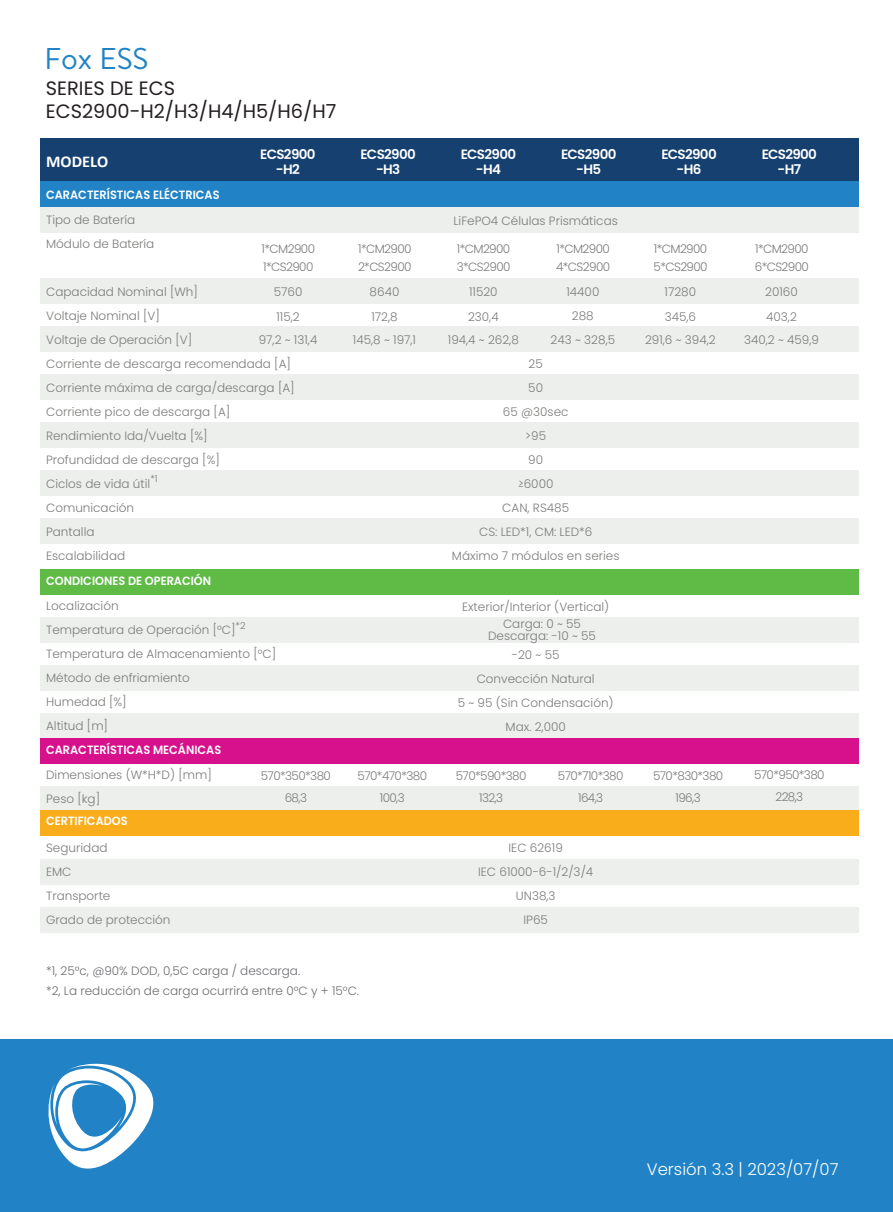
<style>
.page{position:relative;width:893px;height:1212px;background:#fff}
.page>*{position:absolute;margin:0;border:0;box-sizing:border-box;transform-origin:0 0}
.t1{font:30px "Brandon Text";color:#2183c5}
.t2{font:19.35px/23.2px "Poppins";color:#231f20}
.t3{font:300 16.5px "Poppins";color:#fff}
.t4{font:700 16.5px "Calibri";color:#fff}
.t5{font:600 13.5px/15px "Poppins";letter-spacing:-.05em;color:#fff;text-align:center}
.t6{font:300 12px/24px "Poppins";color:#7b7b7a}
.t7{font:300 12px/18.3px "Poppins";letter-spacing:-.05em;color:#7b7b7a}
.t8{font:600 12px "Poppins";color:#fff;scale:.94 1}
.t9{font:300 12px/19.5px "Poppins";color:#6c6d70}
.t10{font:300 9.6px "Poppins";color:#7b7b7a}
</style>
<div class="page">
<div style="left:40px;top:138px;width:818px;height:44px;background:#15406f"></div>
<div style="left:40px;top:208px;width:818px;height:25px;background:#edefed"></div>
<div style="left:40px;top:182px;width:818px;height:25px;background:#2183c5"></div>
<div style="left:40px;top:569px;width:818px;height:26px;background:#5fbb46"></div>
<div style="left:40px;top:279px;width:818px;height:25px;background:#edefed"></div>
<div style="left:40px;top:327px;width:818px;height:25px;background:#edefed"></div>
<div style="left:40px;top:375px;width:818px;height:25px;background:#edefed"></div>
<div style="left:40px;top:423px;width:818px;height:25px;background:#edefed"></div>
<div style="left:40px;top:471px;width:818px;height:25px;background:#edefed"></div>
<div style="left:40px;top:519px;width:818px;height:25px;background:#edefed"></div>
<div style="left:40px;top:617px;width:818px;height:26px;background:#edefed"></div>
<div style="left:40px;top:665px;width:818px;height:26px;background:#edefed"></div>
<div style="left:40px;top:713px;width:818px;height:26px;background:#edefed"></div>
<div style="left:40px;top:786px;width:818px;height:26px;background:#edefed"></div>
<div style="left:40px;top:859px;width:818px;height:26px;background:#edefed"></div>
<div style="left:41px;top:907px;width:818px;height:26px;background:#edefed"></div>
<div style="left:40px;top:739px;width:818px;height:25px;background:#d7108b"></div>
<div style="left:40px;top:810px;width:818px;height:25px;background:#f9ad1b"></div>
<div style="left:0;top:1039px;width:893px;height:173px;background:#2183c5"></div>
<svg style="left:48px;top:1063px;width:106px;height:106px"></svg>
<h1 class="t1" style="left:44px;top:38px;width:106px">Fox ESS</h1>
<h2 class="t2" style="left:46px;top:76px;width:292px">SERIES DE ECS<br>ECS2900-H2/H3/H4/H5/H6/H7</h2>
<h3 class="t4" style="left:46px;top:149px;width:64px">MODELO</h3>
<p class="t5" style="left:260px;top:147px;width:57px">ECS2900 -H2</p>
<p class="t5" style="left:360px;top:147px;width:57px">ECS2900 -H3</p>
<p class="t5" style="left:461px;top:147px;width:57px">ECS2900 -H4</p>
<p class="t5" style="left:561px;top:147px;width:57px">ECS2900 -H5</p>
<p class="t5" style="left:661px;top:147px;width:57px">ECS2900 -H6</p>
<p class="t8" style="left:46px;top:188px;width:186px">CARACTERÍSTICAS ELÉCTRICAS</p>
<p class="t6" style="left:46px;top:208px;width:110px">Tipo de Batería<br>Módulo de Batería</p>
<p class="t6" style="left:46px;top:280px;width:250px">Capacidad Nominal [Wh]<br>Voltaje Nominal [V]<br>Voltaje de Operación [V]<br>Corriente de descarga recomendada [A]<br>Corriente máxima de carga/descarga [A]<br>Corriente pico de descarga [A]<br>Rendimiento Ida/Vuelta [%]<br>Profundidad de descarga [%]<br>Ciclos de vida útil</p>
<p class="t6" style="left:454px;top:209px;width:166px">LiFePO4 Células Prismáticas</p>
<p class="t7" style="left:262px;top:240px;width:55px">1*CM2900<br>1*CS2900</p>
<p class="t7" style="left:358px;top:240px;width:55px">1*CM2900<br>2*CS2900</p>
<p class="t7" style="left:457px;top:240px;width:55px">1*CM2900<br>3*CS2900</p>
<p class="t7" style="left:556px;top:240px;width:56px">1*CM2900<br>4*CS2900</p>
<p class="t7" style="left:654px;top:240px;width:56px">1*CM2900<br>5*CS2900</p>
<p class="t6" style="left:274px;top:280px;width:30px">5760</p>
<p class="t6" style="left:370px;top:280px;width:31px">8640</p>
<p class="t6" style="left:469px;top:280px;width:30px">11520</p>
<p class="t6" style="left:566px;top:280px;width:34px">14400</p>
<p class="t6" style="left:664px;top:280px;width:33px">17280</p>
<p class="t6" style="left:276px;top:305px;width:25px">115,2</p>
<p class="t6" style="left:371px;top:305px;width:28px">172,8</p>
<p class="t6" style="left:468px;top:305px;width:32px">230,4</p>
<p class="t6" style="left:572px;top:304px;width:23px">288</p>
<p class="t6" style="left:665px;top:305px;width:33px">345,6</p>
<p class="t6" style="left:259px;top:327px;width:60px">97,2 ~ 131,4</p>
<p class="t6" style="left:353px;top:327px;width:65px">145,8 ~ 197,1</p>
<p class="t6" style="left:448px;top:327px;width:73px">194,4 ~ 262,8</p>
<p class="t6" style="left:551px;top:327px;width:66px">243 ~ 328,5</p>
<p class="t6" style="left:645px;top:327px;width:72px">291,6 ~ 394,2</p>
<p class="t6" style="left:452px;top:352px;width:169px;text-align:center">25<br>50<br>65 @30sec<br>&gt;95<br>90<br>≥6000<br>CAN, RS485<br>CS: LED*1, CM: LED*6<br>Máximo 7 módulos en series</p>
<p class="t10" style="left:150px;top:473px;width:9px">*1</p>
<p class="t6" style="left:46px;top:496px;width:90px">Comunicación<br>Pantalla<br>Escalabilidad</p>
<p class="t8" style="left:46px;top:573px;width:177px">CONDICIONES DE OPERACIÓN</p>
<p class="t6" style="left:46px;top:594px;width:191px">Localización<br>Temperatura de Operación [°C]</p>
<p class="t10" style="left:235px;top:620px;width:12px">*2</p>
<p class="t6" style="left:46px;top:642px;width:232px">Temperatura de Almacenamiento [°C]<br>Método de enfriamiento<br>Humedad [%]<br>Altitud [m]</p>
<p class="t8" style="left:46px;top:743px;width:188px">CARACTERÍSTICAS MECÁNICAS</p>
<p class="t6" style="left:462px;top:595px;width:149px">Exterior/Interior (Vertical)</p>
<p class="t6" style="left:458px;top:643px;width:157px;text-align:center">-20 ~ 55<br>Convección Natural<br>5 ~ 95 (Sin Condensación)<br>Max. 2,000</p>
<p class="t6" style="left:488px;top:617px;width:109px;line-height:12px;text-align:center">Carga: 0 ~ 55<br>Descarga: -10 ~ 55</p>
<p class="t6" style="left:46px;top:763px;width:167px">Dimensiones (W*H*D) [mm]<br>Peso [kg]</p>
<p class="t6" style="left:46px;top:835px;width:126px">Seguridad<br>EMC<br>Transporte<br>Grado de protección</p>
<p class="t8" style="left:46px;top:814px;width:88px">CERTIFICADOS</p>
<p class="t7" style="left:261px;top:767px;width:72px">570*350*380</p>
<p class="t7" style="left:358px;top:767px;width:71px">570*470*380</p>
<p class="t7" style="left:456px;top:767px;width:72px">570*590*380</p>
<p class="t7" style="left:558px;top:767px;width:67px">570*710*380</p>
<p class="t7" style="left:653px;top:767px;width:72px">570*830*380</p>
<p class="t6" style="left:285px;top:785px;width:24px">68,3</p>
<p class="t6" style="left:380px;top:785px;width:26px">100,3</p>
<p class="t6" style="left:479px;top:785px;width:26px">132,3</p>
<p class="t6" style="left:578px;top:785px;width:27px">164,3</p>
<p class="t6" style="left:675px;top:785px;width:27px">196,3</p>
<p class="t6" style="left:478px;top:836px;width:117px;text-align:center">IEC 62619<br>IEC 61000-6-1/2/3/4<br>UN38,3<br>IP65</p>
<p class="t9" style="left:46px;top:961px;width:314px">*1, 25°c, @90% DOD, 0,5C carga / descarga.<br>*2, La reducción de carga ocurrirá entre 0°C y + 15°C.</p>
<p class="t5" style="left:762px;top:147px;width:57px">ECS2900 -H7</p>
<p class="t7" style="left:755px;top:240px;width:56px">1*CM2900<br>6*CS2900</p>
<p class="t6" style="left:765px;top:280px;width:34px">20160</p>
<p class="t6" style="left:766px;top:305px;width:32px">403,2</p>
<p class="t6" style="left:744px;top:327px;width:76px">340,2 ~ 459,9</p>
<p class="t7" style="left:754px;top:766px;width:72px">570*950*380</p>
<p class="t6" style="left:775px;top:785px;width:29px">228,3</p>
<h3 class="t3" style="left:647px;top:1159px;width:193px">Versión 3.3 | 2023/07/07</h3>
</div>
